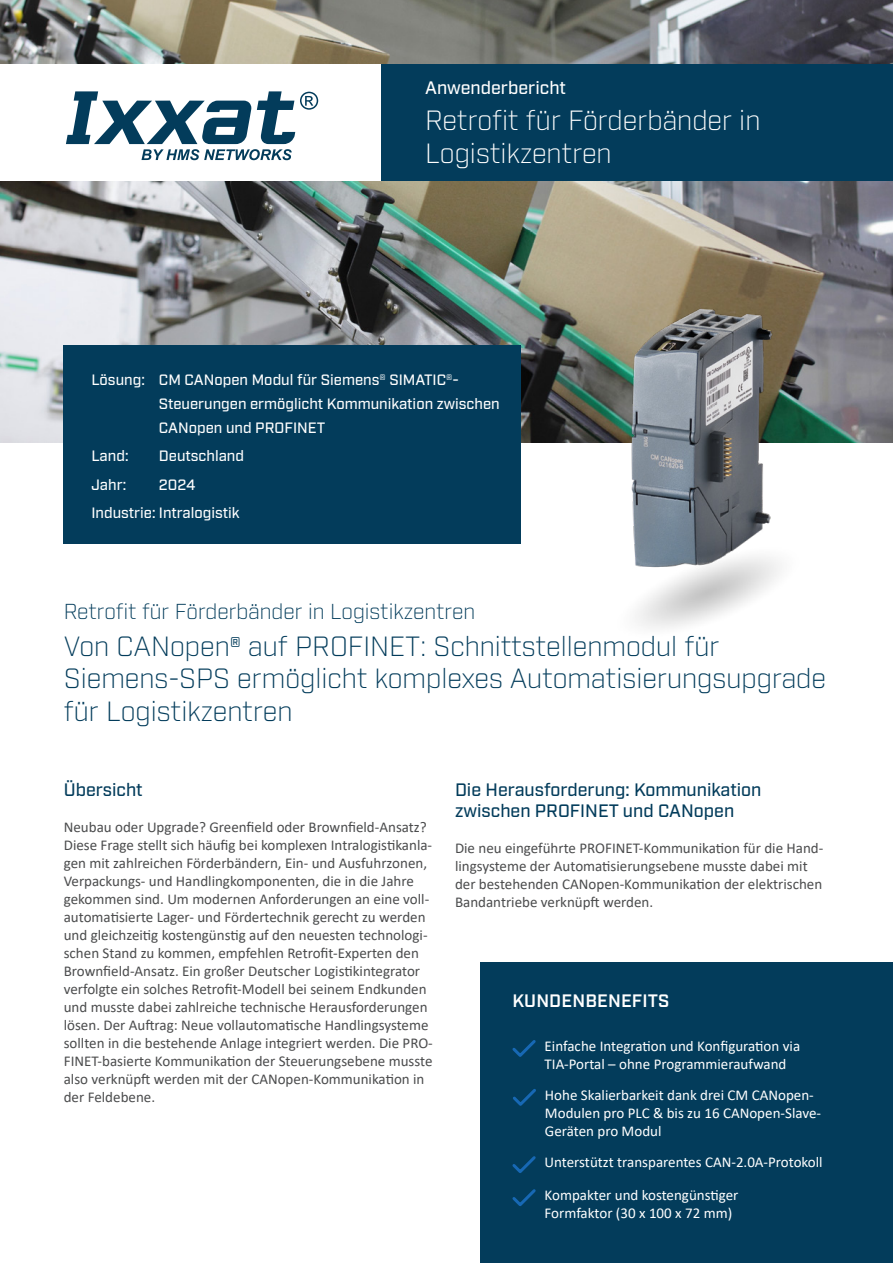
<style>
.page{position:relative;width:893px;height:1263px;background:#fff}
.page>*{position:absolute;margin:0;border:0;box-sizing:border-box;transform-origin:0 0}
.Headline_H1___42_pt{font:300 27px/32.4px "Industry";color:#033c5b}
.Headline_H2_weiss___19_pt{font:300 27px/33px "Industry";color:#fff}
.Headline_H1___42_pt-2{font:300 21px "Industry";color:#033c5b}
.Bodytext___10_pt{font:500 18px/21.6px "Industry";color:#033c5b}
.Subheadline_weiss___12_pt{font:500 18px "Industry";color:#fff}
.Subheadline_weiss_12pt_neu{font:600 18px "Industry";letter-spacing:.01em;color:#fff}
.Subheadline___12_pt{font:500 18px "Industry";color:#033c5b}
.Bodytext___10_pt-2{font:15px/18px "Calibri";color:#4b4c4d}
.Auszeichnungen___8_pt_weiss{font:15px/18px "Calibri";color:#fff}
.Bodytext_weiss___10_pt{font:500 15px/24px "Industry";color:#fff}
.s1{font-weight:500}
</style>
<div class="page">
<img style="left:0;top:0;width:893px;height:442px">
<div style="left:0;top:64px;width:381px;height:117px;background:#fff"></div>
<div style="left:381px;top:64px;width:512px;height:117px;background:#033c5b"></div>
<div style="left:481px;top:962px;width:412px;height:301px;background:#033c5b"></div>
<div style="left:64px;top:345px;width:457px;height:199px;background:#033c5b"></div>
<svg style="left:66px;top:91px;width:252px;height:69px"></svg>
<svg style="left:512px;top:1040px;width:24px;height:17px"></svg>
<svg style="left:513px;top:1089px;width:23px;height:17px"></svg>
<svg style="left:512px;top:1156px;width:24px;height:17px"></svg>
<svg style="left:512px;top:1189px;width:24px;height:17px"></svg>
<img style="left:512px;top:265px;width:381px;height:363px">
<p class="Subheadline_weiss___12_pt" style="left:425px;top:77px;width:142px">Anwenderbericht</p>
<p class="Headline_H2_weiss___19_pt" style="left:425px;top:104px;width:337px">Retrofit für Förderbänder in<br>Logistikzentren</p>
<p class="Bodytext_weiss___10_pt" style="left:159px;top:368px;width:342px;text-indent:-68px">Lösung: CM CANopen Modul für Siemens® SIMATIC®-<br>Steuerungen ermöglicht Kommunikation zwischen<br>CANopen und PROFINET</p>
<p class="Bodytext_weiss___10_pt" style="left:91px;top:445px;width:39px">Land:</p>
<p class="Bodytext_weiss___10_pt" style="left:159px;top:445px;width:87px">Deutschland</p>
<p class="Bodytext_weiss___10_pt" style="left:91px;top:473px;width:36px">Jahr:</p>
<p class="Bodytext_weiss___10_pt" style="left:159px;top:473px;width:38px">2024</p>
<p class="Bodytext_weiss___10_pt" style="left:91px;top:501px;width:150px">Industrie: Intralogistik</p>
<p class="Headline_H1___42_pt-2" style="left:64px;top:599px;width:413px">Retrofit für Förderbänder in Logistikzentren</p>
<p class="Headline_H1___42_pt" style="left:64px;top:630px;width:764px">Von CANopen<span class="s1">®</span> auf PROFINET: Schnittstellenmodul für<br>Siemens-SPS ermöglicht komplexes Automatisierungsupgrade für Logistikzentren</p>
<p class="Subheadline___12_pt" style="left:64px;top:779px;width:80px">Übersicht</p>
<p class="Bodytext___10_pt-2" style="left:64px;top:817px;width:371px">Neubau oder Upgrade? Greenfield oder Brownfield-Ansatz?<br>Diese Frage stellt sich häufig bei komplexen Intralogistikanla&shy;gen mit zahlreichen Förderbändern, Ein- und Ausfuhrzonen, Verpackungs- und Handlingkomponenten, die in die Jahre gekommen sind. Um modernen Anforderungen an eine voll&shy;automatisierte Lager- und Fördertechnik gerecht zu werden und gleichzeitig kostengünstig auf den neuesten technologi&shy;schen Stand zu kommen, empfehlen Retrofit-Experten den Brownfield-Ansatz. Ein großer Deutscher Logistikintegrator verfolgte ein solches Retrofit-Modell bei seinem Endkunden und musste dabei zahlreiche technische Herausforderungen lösen. Der Auftrag: Neue vollautomatische Handlingsysteme sollten in die bestehende Anlage integriert werden. Die PRO-FINET-basierte Kommunikation der Steuerungsebene musste also verknüpft werden mit der CANopen-Kommunikation in der Feldebene.</p>
<p class="Bodytext___10_pt" style="left:455px;top:779px;width:308px">Die Herausforderung: Kommunikation zwischen PROFINET und CANopen</p>
<p class="Bodytext___10_pt-2" style="left:455px;top:839px;width:370px">Die neu eingeführte PROFINET-Kommunikation für die Hand&shy;lingsysteme der Automatisierungsebene musste dabei mit der bestehenden CANopen-Kommunikation der elektrischen Bandantriebe verknüpft werden.</p>
<p class="Subheadline_weiss_12pt_neu" style="left:512px;top:990px;width:158px">KUNDENBENEFITS</p>
<p class="Auszeichnungen___8_pt_weiss" style="left:545px;top:1037px;width:257px">Einfache Integration und Konfiguration via<br>TIA-Portal – ohne Programmieraufwand</p>
<p class="Auszeichnungen___8_pt_weiss" style="left:545px;top:1085px;width:278px">Hohe Skalierbarkeit dank drei CM CANopen-<br>Modulen pro PLC &amp; bis zu 16 CANopen-Slave-<br>Geräten pro Modul</p>
<p class="Auszeichnungen___8_pt_weiss" style="left:545px;top:1153px;width:280px">Unterstützt transparentes CAN-2.0A-Protokoll</p>
<p class="Auszeichnungen___8_pt_weiss" style="left:545px;top:1186px;width:195px">Kompakter und kostengünstiger<br>Formfaktor (30 x 100 x 72 mm)</p>
</div>
